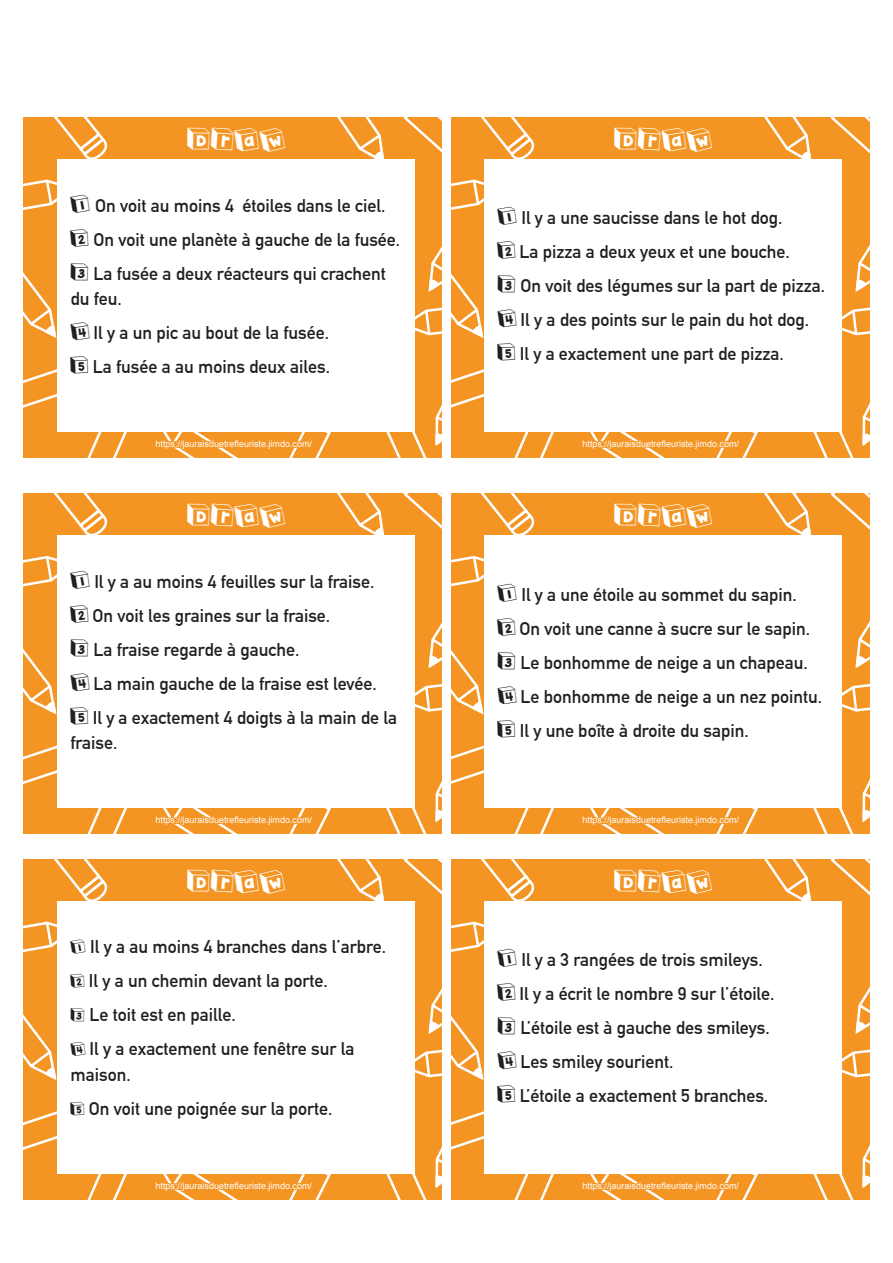
<style>
.page{position:relative;width:893px;height:1263px;background:#fff}
.page>*{position:absolute;margin:0;border:0;box-sizing:border-box;transform-origin:0 0}
.t1{font:27px "K26 Toy Blocks 123";color:#fff}
.t2{font:700 18px/34px "DIN Alternate";color:#231f20}
.t3{font:9px "Arial";color:#fff}
.s1{font-family:"K26 Toy Blocks 123";font-weight:400;font-size:21px}
.s2{font-family:"K26 Toy Blocks 123";font-weight:400;font-size:16.5px}
</style>
<div class="page">
<div style="left:24px;top:117px;width:418px;height:340px;background:#f39423"></div>
<svg style="left:24px;top:245px;width:34px;height:95px"></svg>
<svg style="left:24px;top:117px;width:84px;height:105px"></svg>
<svg style="left:24px;top:367px;width:103px;height:90px"></svg>
<svg style="left:386px;top:246px;width:56px;height:211px"></svg>
<svg style="left:337px;top:117px;width:105px;height:42px"></svg>
<svg style="left:163px;top:432px;width:168px;height:25px"></svg>
<div style="left:58px;top:159px;width:357px;height:273px;background:#fff"></div>
<div style="left:24px;top:493px;width:418px;height:340px;background:#f39423"></div>
<svg style="left:24px;top:621px;width:34px;height:96px"></svg>
<svg style="left:24px;top:493px;width:87px;height:105px"></svg>
<svg style="left:24px;top:743px;width:103px;height:90px"></svg>
<svg style="left:386px;top:622px;width:56px;height:211px"></svg>
<svg style="left:314px;top:493px;width:128px;height:43px"></svg>
<svg style="left:163px;top:808px;width:168px;height:25px"></svg>
<div style="left:58px;top:536px;width:357px;height:272px;background:#fff"></div>
<div style="left:24px;top:859px;width:418px;height:340px;background:#f39423"></div>
<svg style="left:24px;top:987px;width:34px;height:95px"></svg>
<svg style="left:24px;top:859px;width:84px;height:105px"></svg>
<svg style="left:24px;top:1109px;width:103px;height:90px"></svg>
<svg style="left:386px;top:988px;width:56px;height:211px"></svg>
<svg style="left:337px;top:859px;width:105px;height:42px"></svg>
<svg style="left:163px;top:1174px;width:168px;height:25px"></svg>
<div style="left:58px;top:901px;width:357px;height:273px;background:#fff"></div>
<div style="left:451px;top:117px;width:418px;height:340px;background:#f39423"></div>
<svg style="left:451px;top:245px;width:34px;height:95px"></svg>
<svg style="left:451px;top:117px;width:84px;height:105px"></svg>
<svg style="left:451px;top:367px;width:103px;height:90px"></svg>
<svg style="left:813px;top:246px;width:56px;height:211px"></svg>
<svg style="left:764px;top:117px;width:105px;height:42px"></svg>
<svg style="left:590px;top:432px;width:168px;height:25px"></svg>
<div style="left:485px;top:159px;width:357px;height:273px;background:#fff"></div>
<div style="left:451px;top:493px;width:418px;height:340px;background:#f39423"></div>
<svg style="left:451px;top:621px;width:34px;height:96px"></svg>
<svg style="left:451px;top:493px;width:87px;height:105px"></svg>
<svg style="left:451px;top:743px;width:103px;height:90px"></svg>
<svg style="left:813px;top:622px;width:56px;height:211px"></svg>
<svg style="left:740px;top:493px;width:129px;height:43px"></svg>
<svg style="left:590px;top:808px;width:168px;height:25px"></svg>
<div style="left:485px;top:536px;width:357px;height:272px;background:#fff"></div>
<div style="left:451px;top:859px;width:418px;height:340px;background:#f39423"></div>
<svg style="left:451px;top:987px;width:34px;height:95px"></svg>
<svg style="left:451px;top:859px;width:84px;height:105px"></svg>
<svg style="left:451px;top:1109px;width:103px;height:90px"></svg>
<svg style="left:813px;top:988px;width:56px;height:211px"></svg>
<svg style="left:764px;top:859px;width:105px;height:42px"></svg>
<svg style="left:590px;top:1174px;width:168px;height:25px"></svg>
<div style="left:485px;top:901px;width:357px;height:273px;background:#fff"></div>
<h1 class="t1" style="left:187px;top:126px;width:100px">DRAW</h1>
<p class="t2" style="left:71px;top:187px;width:331px"><span class="s1">1</span> On voit au moins 4 étoiles dans le ciel.<br><span class="s1">2</span> On voit une planète à gauche de la fusée.<br><span class="s1">3</span> La fusée a deux réacteurs qui crachent</p>
<p class="t2" style="left:71px;top:280px;width:261px">du feu.<br><span class="s1">4</span> Il y a un pic au bout de la fusée.<br><span class="s1">5</span> La fusée a au moins deux ailes.</p>
<p class="t3" style="left:156px;top:438px;width:158px">https://jauraisduetrefleuriste.jimdo.com/</p>
<h1 class="t1" style="left:187px;top:502px;width:100px">DRAW</h1>
<p class="t2" style="left:71px;top:563px;width:328px"><span class="s1">1</span> Il y a au moins 4 feuilles sur la fraise.<br><span class="s1">2</span> On voit les graines sur la fraise.<br><span class="s1">3</span> La fraise regarde à gauche.<br><span class="s1">4</span> La main gauche de la fraise est levée.<br><span class="s1">5</span> Il y a exactement 4 doigts à la main de la</p>
<p class="t2" style="left:71px;top:725px;width:48px">fraise.</p>
<p class="t3" style="left:156px;top:814px;width:158px">https://jauraisduetrefleuriste.jimdo.com/</p>
<h1 class="t1" style="left:187px;top:868px;width:100px">DRAW</h1>
<p class="t2" style="left:71px;top:928px;width:317px"><span class="s2">1</span> Il y a au moins 4 branches dans l’arbre.<br><span class="s2">2</span> Il y a un chemin devant la porte.<br><span class="s2">3</span> Le toit est en paille.<br><span class="s2">4</span> Il y a exactement une fenêtre sur la</p>
<p class="t2" style="left:71px;top:1056px;width:263px">maison.<br><span class="s2">5</span> On voit une poignée sur la porte.</p>
<p class="t3" style="left:156px;top:1180px;width:158px">https://jauraisduetrefleuriste.jimdo.com/</p>
<h1 class="t1" style="left:614px;top:126px;width:100px">DRAW</h1>
<p class="t2" style="left:497px;top:200px;width:329px"><span class="s1">1</span> Il y a une saucisse dans le hot dog.<br><span class="s1">2</span> La pizza a deux yeux et une bouche.<br><span class="s1">3</span> On voit des légumes sur la part de pizza.<br><span class="s1">4</span> Il y a des points sur le pain du hot dog.<br><span class="s1">5</span> Il y a exactement une part de pizza.</p>
<p class="t3" style="left:582px;top:438px;width:158px">https://jauraisduetrefleuriste.jimdo.com/</p>
<h1 class="t1" style="left:614px;top:502px;width:100px">DRAW</h1>
<p class="t2" style="left:497px;top:576px;width:326px"><span class="s1">1</span> Il y a une étoile au sommet du sapin.<br><span class="s1">2</span> On voit une canne à sucre sur le sapin.<br><span class="s1">3</span> Le bonhomme de neige a un chapeau.<br><span class="s1">4</span> Le bonhomme de neige a un nez pointu.<br><span class="s1">5</span> Il y une boîte à droite du sapin.</p>
<p class="t3" style="left:582px;top:814px;width:158px">https://jauraisduetrefleuriste.jimdo.com/</p>
<h1 class="t1" style="left:614px;top:868px;width:100px">DRAW</h1>
<p class="t2" style="left:497px;top:942px;width:279px"><span class="s1">1</span> Il y a 3 rangées de trois smileys.<br><span class="s1">2</span> Il y a écrit le nombre 9 sur l’étoile.<br><span class="s1">3</span> L’étoile est à gauche des smileys.<br><span class="s1">4</span> Les smiley sourient.<br><span class="s1">5</span> L’étoile a exactement 5 branches.</p>
<p class="t3" style="left:582px;top:1180px;width:158px">https://jauraisduetrefleuriste.jimdo.com/</p>
</div>
